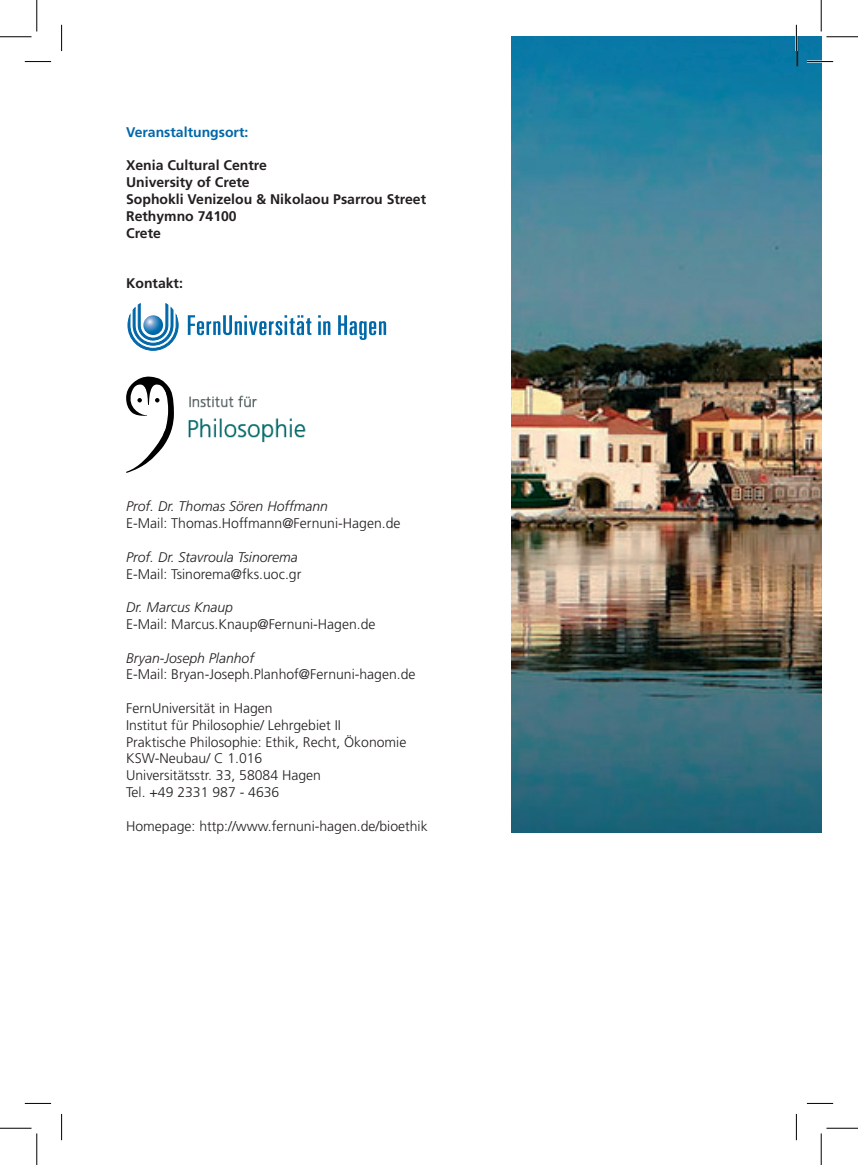
<style>
.page{position:relative;width:858px;height:1165px;background:#fff}
.page>*{position:absolute;margin:0;border:0;box-sizing:border-box;transform-origin:0 0}
.t1{font:300 14px/16.8px "Frutiger";color:#231f20}
.t2{font:700 14px/16.8px "Frutiger";color:#231f20}
.t3{font:italic 300 14px "Frutiger";color:#231f20}
.t4{font:700 14px "Frutiger";color:#0068a9}
</style>
<div class="page">
<svg style="left:188px;top:315px;width:198px;height:25px"></svg>
<svg style="left:128px;top:303px;width:50px;height:48px"></svg>
<svg style="left:143px;top:315px;width:20px;height:20px"></svg>
<svg style="left:126px;top:376px;width:48px;height:97px"></svg>
<img style="left:188px;top:395px;width:118px;height:48px">
<img style="left:511px;top:37px;width:310px;height:796px">
<hr style="left:796px;top:37px;width:2px;height:29px;background:#231f20">
<hr style="left:806px;top:60px;width:26px;height:3px;background:#fff">
<hr style="left:795px;top:25px;width:2px;height:26px;background:#fff">
<svg style="left:25px;top:61px;width:26px;height:1px"></svg>
<svg style="left:806px;top:61px;width:26px;height:1px"></svg>
<svg style="left:25px;top:1103px;width:26px;height:1px"></svg>
<svg style="left:806px;top:1103px;width:26px;height:1px"></svg>
<svg style="left:61px;top:25px;width:1px;height:26px"></svg>
<svg style="left:61px;top:1114px;width:1px;height:26px"></svg>
<svg style="left:795px;top:25px;width:1px;height:26px"></svg>
<svg style="left:795px;top:1114px;width:1px;height:26px"></svg>
<hr style="left:0;top:36px;width:32px;height:1px;background:#000">
<hr style="left:826px;top:36px;width:31px;height:1px;background:#000">
<hr style="left:0;top:1128px;width:32px;height:1px;background:#000">
<hr style="left:826px;top:1128px;width:31px;height:1px;background:#000">
<hr style="left:36px;top:0;width:1px;height:32px;background:#000">
<hr style="left:36px;top:1133px;width:1px;height:32px;background:#000">
<hr style="left:820px;top:0;width:1px;height:32px;background:#000">
<hr style="left:820px;top:1133px;width:1px;height:32px;background:#000">
<p class="t4" style="left:126px;top:124px;width:124px">Veranstaltungsort:</p>
<p class="t2" style="left:126px;top:157px;width:301px">Xenia Cultural Centre<br>University of Crete<br>Sophokli Venizelou &amp; Nikolaou Psarrou Street<br>Rethymno 74100<br>Crete</p>
<p class="t2" style="left:126px;top:275px;width:58px">Kontakt:</p>
<p class="t3" style="left:126px;top:499px;width:203px">Prof. Dr. Thomas Sören Hoffmann</p>
<p class="t1" style="left:126px;top:515px;width:276px">E-Mail: Thomas.Hoffmann@Fernuni-Hagen.de</p>
<p class="t3" style="left:126px;top:549px;width:173px">Prof. Dr. Stavroula Tsinorema</p>
<p class="t1" style="left:126px;top:565px;width:177px">E-Mail: Tsinorema@fks.uoc.gr</p>
<p class="t3" style="left:126px;top:599px;width:108px">Dr. Marcus Knaup</p>
<p class="t1" style="left:126px;top:616px;width:251px">E-Mail: Marcus.Knaup@Fernuni-Hagen.de</p>
<p class="t3" style="left:126px;top:650px;width:129px">Bryan-Joseph Planhof</p>
<p class="t1" style="left:126px;top:666px;width:291px">E-Mail: Bryan-Joseph.Planhof@Fernuni-hagen.de</p>
<p class="t1" style="left:126px;top:700px;width:282px">FernUniversität in Hagen<br>Institut für Philosophie/ Lehrgebiet II<br>Praktische Philosophie: Ethik, Recht, Ökonomie<br>KSW-Neubau/ C 1.016<br>Universitätsstr. 33, 58084 Hagen<br>Tel. +49 2331 987 - 4636</p>
<p class="t1" style="left:126px;top:817px;width:303px">Homepage: http://www.fernuni-hagen.de/bioethik</p>
</div>
